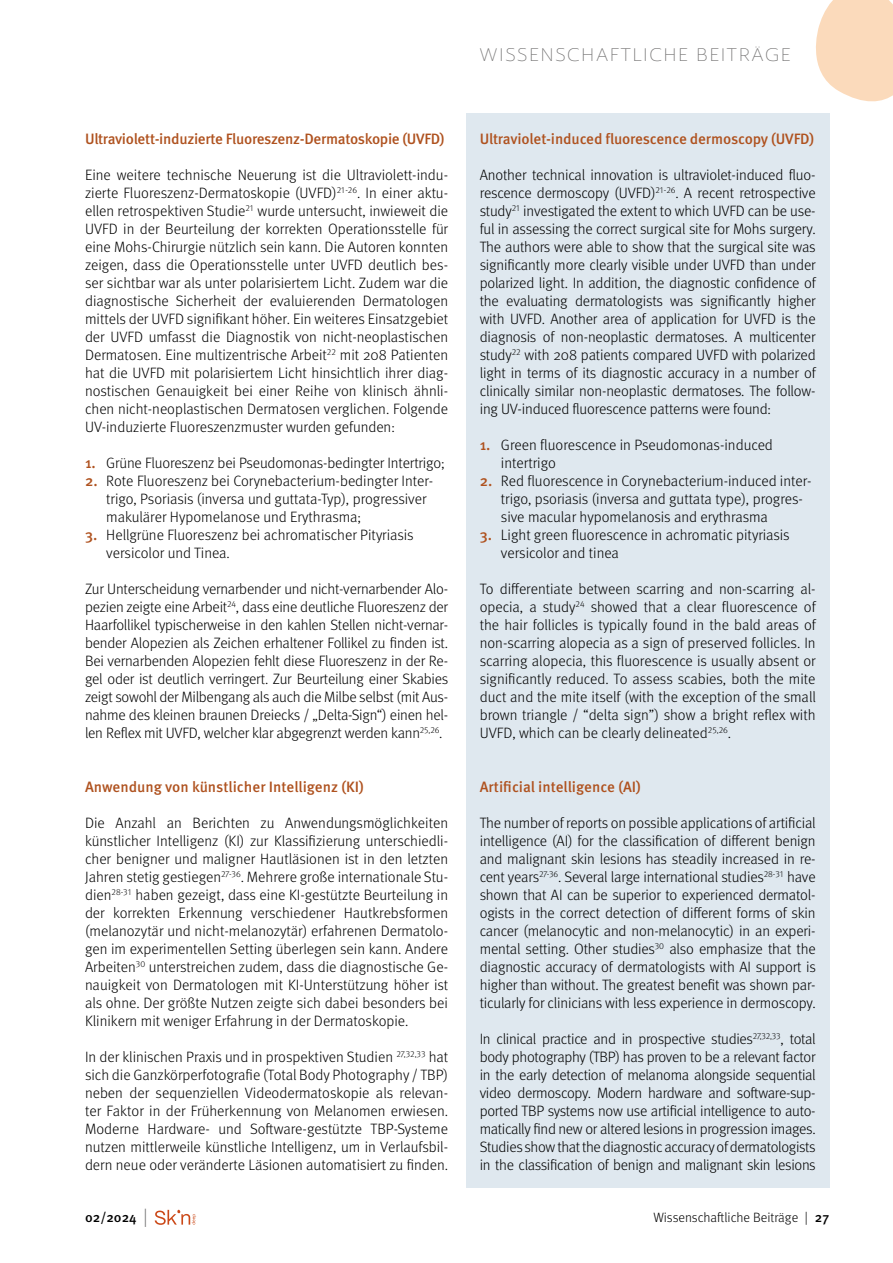
<style>
.page{position:relative;width:893px;height:1263px;background:#fff}
.page>*{position:absolute;margin:0;border:0;box-sizing:border-box;transform-origin:0 0}
.t1{font:300 expanded 18px "Ainslie Sans";letter-spacing:.05em;color:#706f6f}
.Text{font:300 15px/18px "Meta Pro";color:#000}
.Text_ENG{font:300 15px/18px "Meta Pro";letter-spacing:-.01em;color:#000;text-align:justify}
.Überschrift{font:500 15px "Meta Pro";letter-spacing:-.01em;color:#af521f}
.t2{font:300 13.5px "Meta Pro";color:#000}
.t3{font:500 13.5px "Meta Pro";color:#000}
.s1{font-weight:500;color:#af521f}
.s2{font-weight:300;font-size:18.9px;color:#706f6f}
.s3{font-weight:500}
</style>
<div class="page">
<div style="left:466px;top:114px;width:363px;height:1074px;background:#dfe8ef"></div>
<svg style="left:816px;top:0;width:77px;height:102px;background:#fbdec3"></svg>
<svg style="left:155px;top:1210px;width:41px;height:15px"></svg>
<p class="Überschrift" style="left:85px;top:127px;width:361px">Ultraviolett-induzierte Fluoreszenz-Dermatoskopie (UVFD)</p>
<p class="Text" style="left:85px;top:165px;width:365px;text-align:justify">Eine weitere technische Neuerung ist die Ultraviolett-indu&shy;zierte Fluoreszenz-Dermatoskopie (UVFD)<sup>21-26</sup>. In einer aktu&shy;ellen retrospektiven Studie<sup>21</sup> wurde untersucht, inwieweit die UVFD in der Beurteilung der korrekten Operationsstelle für eine Mohs-Chirurgie nützlich sein kann. Die Autoren konnten zeigen, dass die Operationsstelle unter UVFD deutlich bes&shy;ser sichtbar war als unter polarisiertem Licht. Zudem war die diagnostische Sicherheit der evaluierenden Dermatologen mittels der UVFD signifikant höher. Ein weiteres Einsatzgebiet der UVFD umfasst die Diagnostik von nicht-neoplastischen Dermatosen. Eine multizentrische Arbeit<sup>22</sup> mit 208 Patienten hat die UVFD mit polarisiertem Licht hinsichtlich ihrer diag&shy;nostischen Genauigkeit bei einer Reihe von klinisch ähnli&shy;chen nicht-neoplastischen Dermatosen verglichen. Folgende UV-induzierte Fluoreszenzmuster wurden gefunden:</p>
<p class="Text" style="left:85px;top:453px;width:361px"><span class="s1">1.</span> Grüne Fluoreszenz bei Pseudomonas-bedingter Intertrigo;</p>
<p class="Text" style="left:106px;top:471px;width:329px;text-indent:-21px"><span class="s1">2.</span> Rote Fluoreszenz bei Corynebacterium-bedingter Inter&shy;trigo, Psoriasis (inversa und guttata-Typ), progressiver makulärer Hypomelanose und Erythrasma;</p>
<p class="Text" style="left:106px;top:525px;width:309px;text-indent:-21px"><span class="s1">3.</span> Hellgrüne Fluoreszenz bei achromatischer Pityriasis versicolor und Tinea.</p>
<p class="Text" style="left:85px;top:579px;width:365px;text-align:justify">Zur Unterscheidung vernarbender und nicht-vernarbender Alo&shy;pezien zeigte eine Arbeit<sup>24</sup>, dass eine deutliche Fluoreszenz der Haarfollikel typischerweise in den kahlen Stellen nicht-vernar&shy;bender Alopezien als Zeichen erhaltener Follikel zu finden ist.<br>Bei vernarbenden Alopezien fehlt diese Fluoreszenz in der Re&shy;gel oder ist deutlich verringert. Zur Beurteilung einer Skabies zeigt sowohl der Milbengang als auch die Milbe selbst (mit Aus&shy;nahme des kleinen braunen Dreiecks / „Delta-Sign“) einen hel&shy;len Reflex mit UVFD, welcher klar abgegrenzt werden kann<sup>25,26</sup>.</p>
<p class="Überschrift" style="left:85px;top:775px;width:280px">Anwendung von künstlicher Intelligenz (KI)</p>
<p class="Text" style="left:85px;top:813px;width:365px;text-align:justify">Die Anzahl an Berichten zu Anwendungsmöglichkeiten künstlicher Intelligenz (KI) zur Klassifizierung unterschiedli&shy;cher benigner und maligner Hautläsionen ist in den letzten Jahren stetig gestiegen<sup>27-36</sup>. Mehrere große internationale Stu&shy;dien<sup>28-31</sup> haben gezeigt, dass eine KI-gestützte Beurteilung in der korrekten Erkennung verschiedener Hautkrebsformen (melanozytär und nicht-melanozytär) erfahrenen Dermatolo&shy;gen im experimentellen Setting überlegen sein kann. Andere Arbeiten<sup>30</sup> unterstreichen zudem, dass die diagnostische Ge&shy;nauigkeit von Dermatologen mit KI-Unterstützung höher ist als ohne. Der größte Nutzen zeigte sich dabei besonders bei Klinikern mit weniger Erfahrung in der Dermatoskopie.</p>
<p class="Text" style="left:85px;top:1047px;width:365px;text-align:justify">In der klinischen Praxis und in prospektiven Studien <sup>27,32,33</sup> hat sich die Ganzkörperfotografie (Total Body Photography / TBP) neben der sequenziellen Videodermatoskopie als relevan&shy;ter Faktor in der Früherkennung von Melanomen erwiesen.<br>Moderne Hardware- und Software-gestützte TBP-Systeme nutzen mittlerweile künstliche Intelligenz, um in Verlaufsbil&shy;dern neue oder veränderte Läsionen automatisiert zu finden.</p>
<p class="t3" style="left:85px;top:1206px;width:64px">02/2024 <span class="s2">|</span></p>
<p class="t1" style="left:479px;top:44px;width:40px">WISSENSCH</p>
<p class="t1" style="left:596px;top:44px;width:67px">AFTLICHE</p>
<p class="t1" style="left:696px;top:44px;width:69px">BEITRÄGE</p>
<p class="Überschrift" style="left:480px;top:127px;width:336px">Ultraviolet-induced fluorescence dermoscopy (UVFD)</p>
<p class="Text_ENG" style="left:480px;top:165px;width:338px">Another technical innovation is ultraviolet-induced fluo&shy;rescence dermoscopy (UVFD)<sup>21-26</sup>. A recent retrospective study<sup>21</sup> investigated the extent to which UVFD can be use&shy;ful in assessing the correct surgical site for Mohs surgery.<br>The authors were able to show that the surgical site was significantly more clearly visible under UVFD than under polarized light. In addition, the diagnostic confidence of the evaluating dermatologists was significantly higher with UVFD. Another area of application for UVFD is the diagnosis of non-neoplastic dermatoses. A multicenter study<sup>22</sup> with 208 patients compared UVFD with polarized light in terms of its diagnostic accuracy in a number of clinically similar non-neoplastic dermatoses. The follow&shy;ing UV-induced fluorescence patterns were found:</p>
<p class="Text" style="left:501px;top:435px;width:273px;text-indent:-21px"><span class="s1">1.</span> Green fluorescence in Pseudomonas-induced intertrigo</p>
<p class="Text" style="left:501px;top:471px;width:312px;text-indent:-21px"><span class="s1">2.</span> Red fluorescence in Corynebacterium-induced inter&shy;trigo, psoriasis (inversa and guttata type), progres&shy;sive macular hypomelanosis and erythrasma</p>
<p class="Text" style="left:501px;top:525px;width:290px;text-indent:-21px"><span class="s1">3.</span> Light green fluorescence in achromatic pityriasis versicolor and tinea</p>
<p class="Text_ENG" style="left:480px;top:579px;width:338px">To differentiate between scarring and non-scarring al&shy;opecia, a study<sup>24</sup> showed that a clear fluorescence of the hair follicles is typically found in the bald areas of non-scarring alopecia as a sign of preserved follicles. In scarring alopecia, this fluorescence is usually absent or significantly reduced. To assess scabies, both the mite duct and the mite itself (with the exception of the small brown triangle / “delta sign”) show a bright reflex with UVFD, which can be clearly delineated<sup>25,26</sup>.</p>
<p class="Überschrift" style="left:480px;top:775px;width:163px">Artificial intelligence (AI)</p>
<p class="Text_ENG" style="left:480px;top:813px;width:338px">The number of reports on possible applications of artificial intelligence (AI) for the classification of different benign and malignant skin lesions has steadily increased in re&shy;cent years<sup>27-36</sup>. Several large international studies<sup>28-31</sup> have shown that AI can be superior to experienced dermatol&shy;ogists in the correct detection of different forms of skin cancer (melanocytic and non-melanocytic) in an experi&shy;mental setting. Other studies<sup>30</sup> also emphasize that the diagnostic accuracy of dermatologists with AI support is higher than without. The greatest benefit was shown par&shy;ticularly for clinicians with less experience in dermoscopy.</p>
<p class="Text_ENG" style="left:480px;top:1029px;width:338px">In clinical practice and in prospective studies<sup>27,32,33</sup>, total body photography (TBP) has proven to be a relevant factor in the early detection of melanoma alongside sequential video dermoscopy. Modern hardware and software-sup&shy;ported TBP systems now use artificial intelligence to auto&shy;matically find new or altered lesions in progression images.<br>Studies show that the diagnostic accuracy of dermatologists in the classification of benign and malignant skin lesions</p>
<p class="t2" style="left:653px;top:1208px;width:177px">Wissenschaftliche Beiträge | <span class="s3">27</span></p>
</div>
